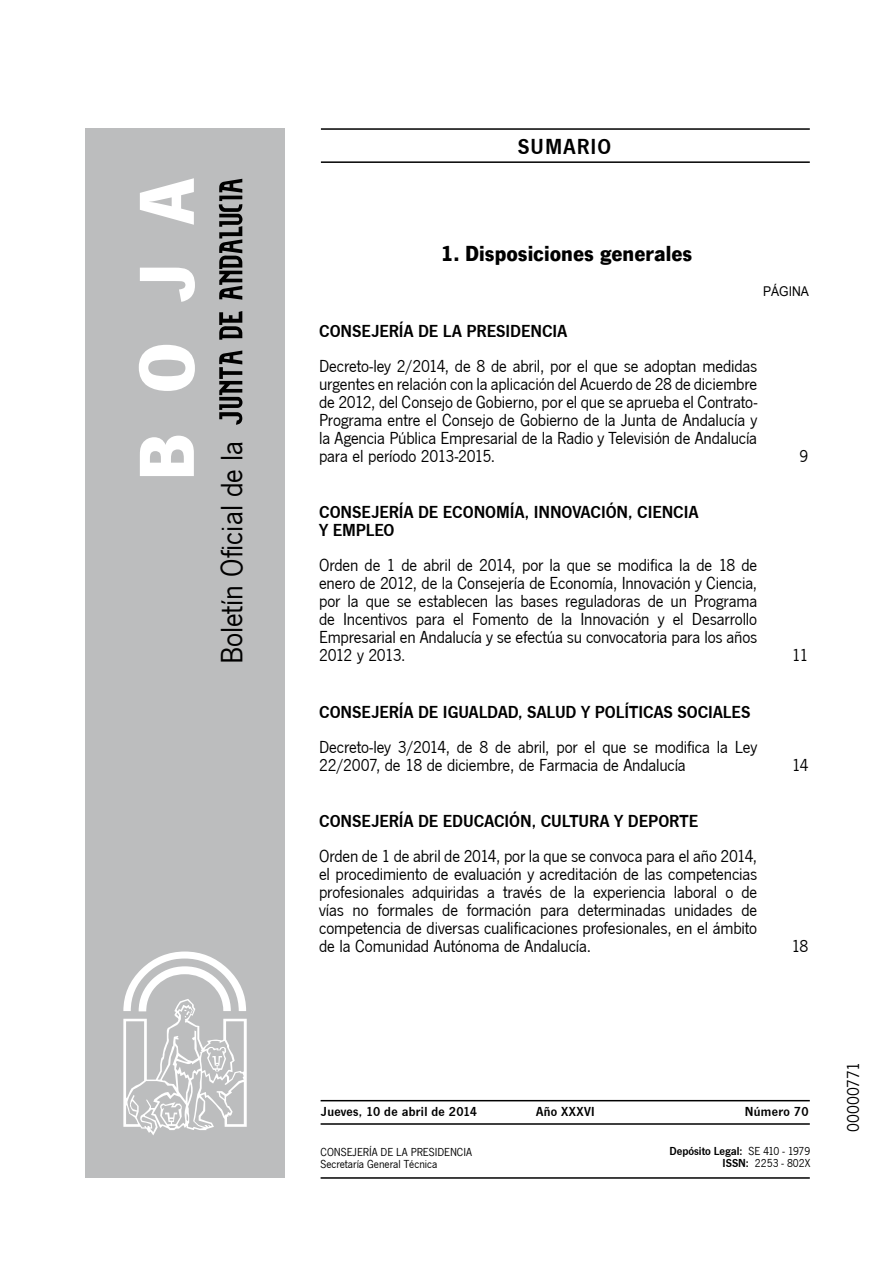
<style>
.page{position:relative;width:893px;height:1263px;background:#fff}
.page>*{position:absolute;margin:0;border:0;box-sizing:border-box;transform-origin:0 0}
.t1{font:700 81px "News Got T";color:#fff}
.t2{font:31.95px "News Got T";color:#000}
.t3{font:700 22.5px "News Got T";color:#000}
.t4{font:600 22.5px "News Got T";letter-spacing:.05em;color:#000}
.t5{font:18px/18px "News Got T";letter-spacing:-.01em;color:#000;text-align:justify}
.t6{font:600 18px "News Got T";color:#000}
.t7{font:600 13.5px "News Got T";letter-spacing:.025em;color:#000}
.t8{font:13.5px "Arial";color:#000;scale:.9 1}
.t9{font:12px/12px "News Got T";color:#000}
.t10{font:600 12px/12px "News Got T";color:#000;text-align:right}
.s1{font-weight:400}
</style>
<div class="page">
<hr style="left:321px;top:128px;width:488px;height:2px;background:#000">
<hr style="left:321px;top:161px;width:488px;height:2px;background:#000">
<div style="left:85px;top:128px;width:200px;height:1050px;background:#bcbdbe"></div>
<svg style="left:219px;top:351px;width:23px;height:74px"></svg>
<svg style="left:219px;top:311px;width:23px;height:29px"></svg>
<svg style="left:219px;top:179px;width:23px;height:121px"></svg>
<svg style="left:123px;top:952px;width:124px;height:183px"></svg>
<hr style="left:320px;top:1100px;width:489px;height:1px;background:#000">
<hr style="left:320px;top:1177px;width:489px;height:2px;background:#000">
<hr style="left:320px;top:1123px;width:489px;height:2px;background:#000">
<h1 class="t1" style="left:119px;top:481px;width:305px;rotate:-90deg">BOJA</h1>
<h2 class="t2" style="left:214px;top:664px;width:225px;rotate:-90deg">Boletín Oficial de la</h2>
<p class="t4" style="left:517px;top:134px;width:95px">SUMARIO</p>
<p class="t3" style="left:440px;top:240px;width:253px">1. Disposiciones generales</p>
<p class="t8" style="left:763px;top:282px;width:53px">PÁGINA</p>
<p class="t6" style="left:319px;top:321px;width:222px">CONSEJERÍA DE LA PRESIDENCIA</p>
<p class="t5" style="left:319px;top:357px;width:439px">Decreto-ley 2/2014, de 8 de abril, por el que se adoptan medidas urgentes en relación con la aplicación del Acuerdo de 28 de diciembre de 2012, del Consejo de Gobierno, por el que se aprueba el Contrato-Programa entre el Consejo de Gobierno de la Junta de Andalucía y la Agencia Pública Empresarial de la Radio y Televisión de Andalucía para el período 2013-2015.</p>
<p class="t6" style="left:319px;top:502px;width:136px">CONSEJERÍA DE ECONOM</p>
<p class="t6" style="left:510px;top:502px;width:39px">ÍA, INNOVACI</p>
<p class="t6" style="left:605px;top:502px;width:66px">ÓN, CIENCIA</p>
<p class="t6" style="left:319px;top:520px;width:25px">Y EMPL</p>
<p class="t6" style="left:374px;top:520px;width:19px">EO</p>
<p class="t5" style="left:319px;top:557px;width:439px">Orden de 1 de abril de 2014, por la que se modifica la de 18 de enero de 2012, de la Consejería de Economía, Innovación y Ciencia, por la que se establecen las bases reguladoras de un Programa de Incentivos para el Fomento de la Innovación y el Desarrollo Empresarial en Andalucía y se efectúa su convocatoria para los años 2012 y 2013.</p>
<p class="t6" style="left:319px;top:701px;width:151px">CONSEJERÍA DE IGUALDAD</p>
<p class="t6" style="left:518px;top:701px;width:30px">, SALUD</p>
<p class="t6" style="left:581px;top:701px;width:67px">Y POLÍTICAS</p>
<p class="t6" style="left:677px;top:701px;width:20px">SOCIAL</p>
<p class="t6" style="left:731px;top:701px;width:18px">ES</p>
<p class="t5" style="left:319px;top:738px;width:439px">Decreto-ley 3/2014, de 8 de abril, por el que se modifica la Ley<br>22/2007, de 18 de diciembre, de Farmacia de Andalucía</p>
<p class="t6" style="left:319px;top:810px;width:134px">CONSEJERÍA DE EDUCACI</p>
<p class="t6" style="left:509px;top:810px;width:81px">ÓN, CULTURA</p>
<p class="t6" style="left:614px;top:810px;width:86px">Y DEPORTE</p>
<p class="t5" style="left:319px;top:847px;width:439px">Orden de 1 de abril de 2014, por la que se convoca para el año 2014, el procedimiento de evaluación y acreditación de las competencias profesionales adquiridas a través de la experiencia laboral o de vías no formales de formación para determinadas unidades de competencia de diversas cualificaciones profesionales, en el ámbito de la Comunidad Autónoma de Andalucía.</p>
<p class="t5" style="left:799px;top:447px;width:10px">9</p>
<p class="t5" style="left:792px;top:647px;width:18px">11</p>
<p class="t5" style="left:792px;top:756px;width:18px">14</p>
<p class="t5" style="left:791px;top:937px;width:18px">18</p>
<p class="t7" style="left:321px;top:1104px;width:158px">JUEVES, 10 DE ABRIL DE 2014</p>
<p class="t7" style="left:536px;top:1104px;width:60px">AÑO XXXVI</p>
<p class="t7" style="left:744px;top:1104px;width:65px">NÚMERO 70</p>
<p class="t9" style="left:320px;top:1146px;width:153px">CONSEJERÍA DE LA PRESIDENCIA<br>Secretaría General Técnica</p>
<p class="t10" style="left:669px;top:1145px;width:142px">DEPÓSITO LEGAL: <span class="s1">SE 410 - 1979<br></span>ISSN: <span class="s1">2253 - 802X</span></p>
<p class="t5" style="left:844px;top:1132px;width:71px;rotate:-90deg">00000771</p>
</div>
